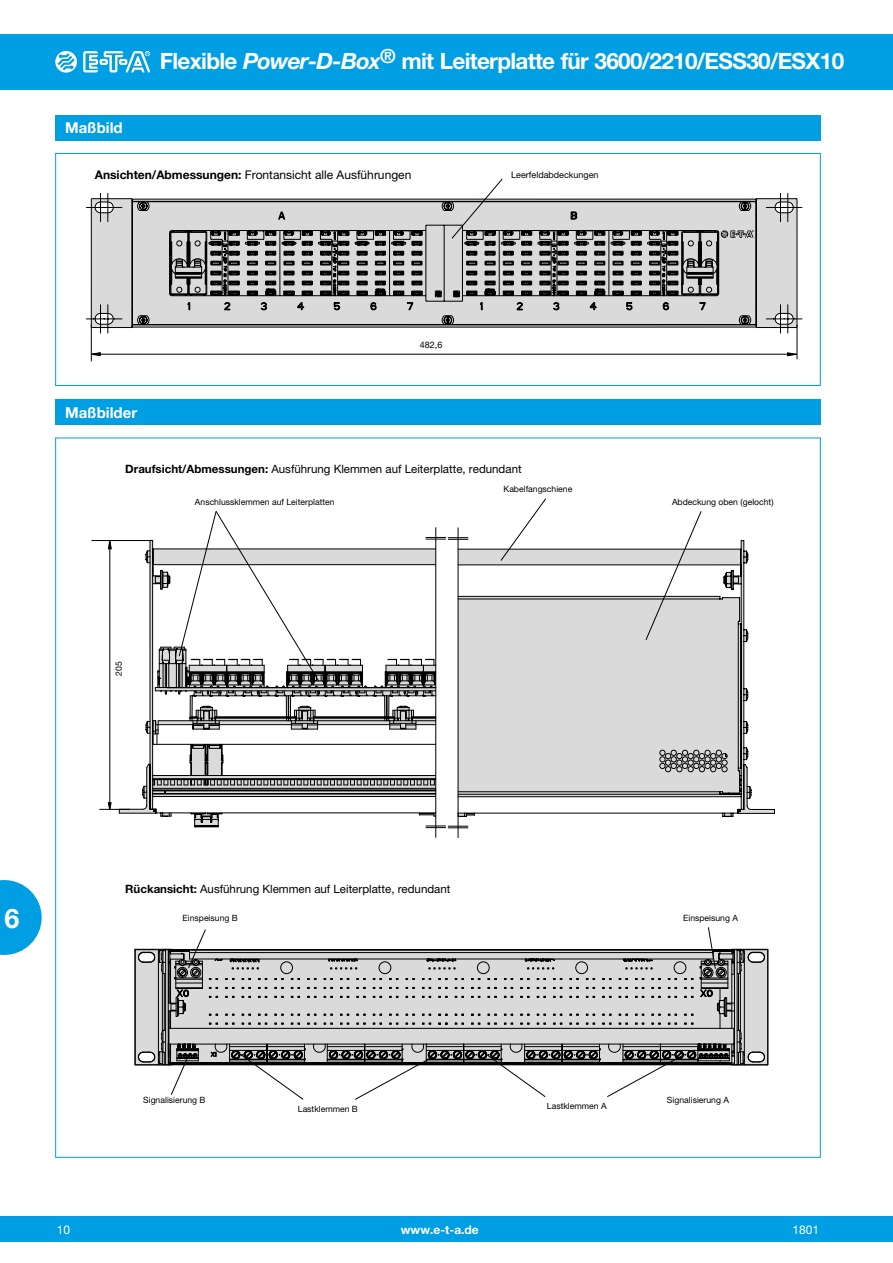
<style>
.page{position:relative;width:893px;height:1263px;background:#fff}
.page>*{position:absolute;margin:0;border:0;box-sizing:border-box;transform-origin:0 0}
.t1{font:700 27px "Helvetica Neue LT";color:#fff}
.t2{font:700 22.5px "Helvetica Neue LT";letter-spacing:-.03em;color:#fff}
.t3{font:700 15px "Helvetica Neue LT";color:#fff}
.t4{font:12px "Helvetica Neue LT";color:#000}
.t5{font:700 12px "Helvetica Neue LT";color:#fff}
.t6{font:12px "Helvetica Neue LT";color:#fff}
.t7{font:11.55px "Helvetica Neue LT";color:#000}
.t8{font:9px "Helvetica Neue LT";color:#000}
.t9{font:8.7px "Helvetica Neue LT";color:#000}
.s1{font-style:italic}
.s2{font-weight:700}
</style>
<div class="page">
<div style="left:0;top:1216px;width:893px;height:26px;background:#009ee3"></div>
<div style="left:0;top:34px;width:893px;height:55px;background:#009ee3"></div>
<svg style="left:55px;top:51px;width:22px;height:22px"></svg>
<svg style="left:83px;top:51px;width:67px;height:21px"></svg>
<svg style="left:0;top:880px;width:42px;height:75px"></svg>
<div style="left:55px;top:399px;width:766px;height:26px;background:#009ee3"></div>
<svg style="left:716px;top:550px;width:52px;height:515px"></svg>
<svg style="left:716px;top:949px;width:49px;height:115px"></svg>
<svg style="left:716px;top:960px;width:11px;height:99px"></svg>
<svg style="left:91px;top:498px;width:625px;height:602px"></svg>
<svg style="left:99px;top:511px;width:220px;height:299px"></svg>
<div style="left:55px;top:115px;width:766px;height:25px;background:#009ee3"></div>
<svg style="left:86px;top:305px;width:23px;height:28px"></svg>
<svg style="left:86px;top:193px;width:23px;height:29px"></svg>
<svg style="left:780px;top:318px;width:22px;height:15px"></svg>
<svg style="left:780px;top:193px;width:22px;height:15px"></svg>
<hr style="left:91px;top:325px;width:1px;height:36px;background:#000">
<hr style="left:797px;top:325px;width:1px;height:34px;background:#000">
<svg style="left:91px;top:352px;width:10px;height:4px"></svg>
<svg style="left:787px;top:352px;width:10px;height:4px"></svg>
<hr style="left:91px;top:354px;width:699px;height:1px;background:#000">
<svg style="left:91px;top:198px;width:707px;height:130px"></svg>
<svg style="left:187px;top:296px;width:519px;height:15px"></svg>
<svg style="left:169px;top:179px;width:584px;height:117px"></svg>
<div style="left:55px;top:153px;width:766px;height:233px;border:1px solid #009ee3"></div>
<h2 class="t2" style="left:160px;top:47px;width:686px">Flexible <span class="s1">Power-D-Box</span><sup>®</sup> mit Leiterplatte für 3600/2210/ESS30/ESX10</h2>
<h3 class="t3" style="left:65px;top:119px;width:59px">Maßbild</h3>
<h3 class="t4" style="left:95px;top:168px;width:318px"><span class="s2">Ansichten/Abmessungen:</span> Frontansicht alle Ausführungen</h3>
<p class="t8" style="left:511px;top:170px;width:89px">Leerfeldabdeckungen</p>
<h3 class="t3" style="left:65px;top:403px;width:73px">Maßbilder</h3>
<p class="t8" style="left:420px;top:339px;width:24px">482,6</p>
<h3 class="t7" style="left:125px;top:461px;width:398px"><span class="s2">Draufsicht/Abmessungen:</span> Ausführung Klemmen auf Leiterplatte, redundant</h3>
<p class="t9" style="left:114px;top:676px;width:16px;rotate:-90deg">205</p>
<p class="t9" style="left:195px;top:497px;width:141px">Anschlussklemmen auf Leiterplatten</p>
<p class="t9" style="left:504px;top:484px;width:70px">Kabelfangschiene</p>
<p class="t9" style="left:672px;top:497px;width:103px">Abdeckung oben (gelocht)</p>
<h1 class="t1" style="left:4px;top:902px;width:17px">6</h1>
<h3 class="t7" style="left:125px;top:882px;width:327px"><span class="s2">Rückansicht:</span> Ausführung Klemmen auf Leiterplatte, redundant</h3>
<p class="t9" style="left:183px;top:913px;width:57px">Einspeisung B</p>
<p class="t9" style="left:683px;top:913px;width:56px">Einspeisung A</p>
<p class="t9" style="left:143px;top:1095px;width:64px">Signalisierung B</p>
<p class="t9" style="left:298px;top:1103px;width:62px">Lastklemmen B</p>
<p class="t9" style="left:547px;top:1101px;width:61px">Lastklemmen A</p>
<h3 class="t6" style="left:57px;top:1222px;width:15px">10</h3>
<h3 class="t5" style="left:401px;top:1222px;width:79px">www.e-t-a.de</h3>
<p class="t9" style="left:667px;top:1095px;width:64px">Signalisierung A</p>
<h3 class="t6" style="left:792px;top:1222px;width:28px">1801</h3>
</div>
